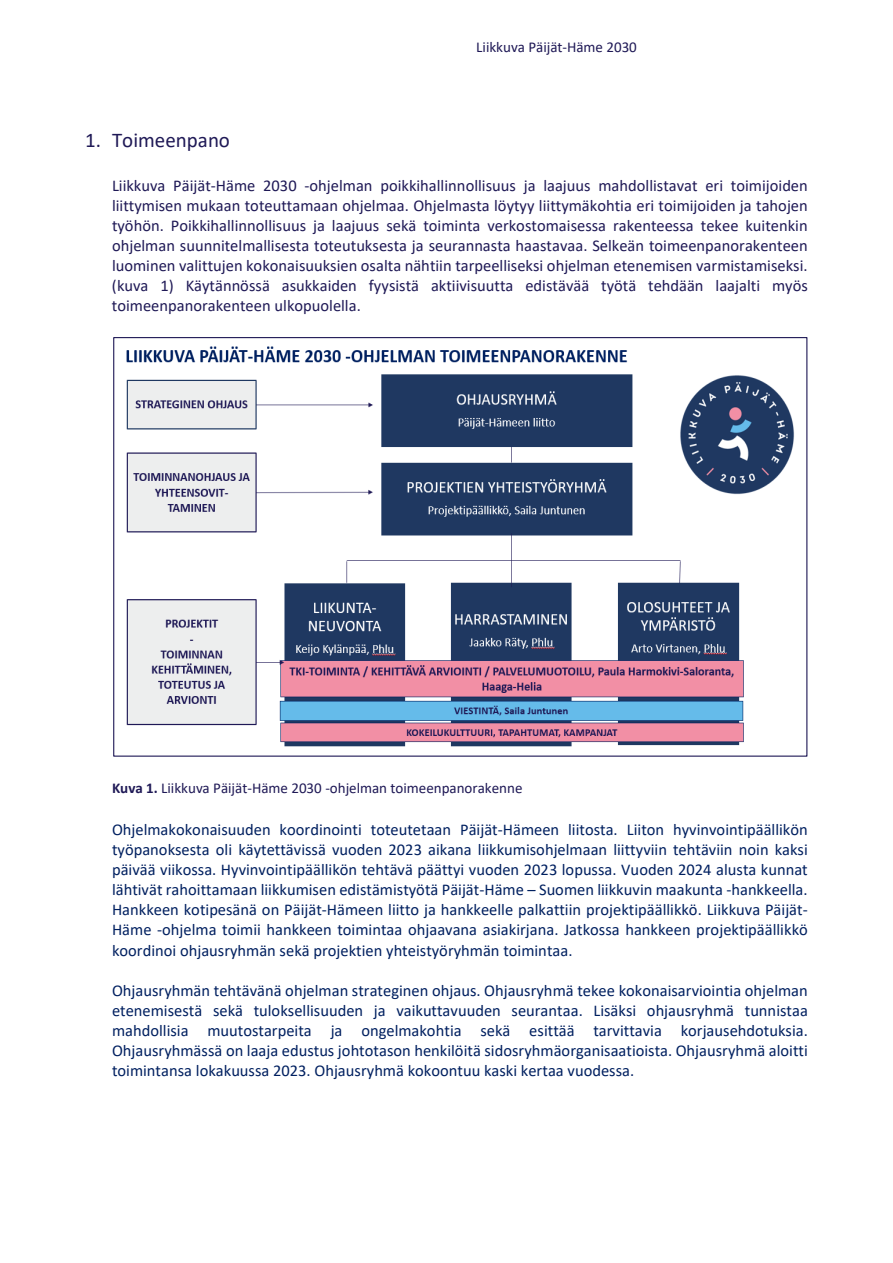
<style>
.page{position:relative;width:893px;height:1263px;background:#fff}
.page>*{position:absolute;margin:0;border:0;box-sizing:border-box;transform-origin:0 0}
.t1{font:21px "Calibri";color:#1f1956}
.t2{font:16.5px/20.1px "Calibri";color:#002060;text-align:justify}
.t3{font:16.5px/20.1px "Calibri";color:#1f1956;text-align:justify}
.t4{font:15px "Calibri";color:#1f1956}
.s1{font-weight:700}
</style>
<div class="page">
<img style="left:126px;top:346px;width:668px;height:401px">
<p class="t4" style="left:476px;top:37px;width:162px">Liikkuva Päijät-Häme 2030</p>
<p class="t1" style="left:85px;top:126px;width:146px">1. Toimeenpano</p>
<p class="t3" style="left:112px;top:175px;width:697px">Liikkuva Päijät-Häme 2030 -ohjelman poikkihallinnollisuus ja laajuus mahdollistavat eri toimijoiden liittymisen mukaan toteuttamaan ohjelmaa. Ohjelmasta löytyy liittymäkohtia eri toimijoiden ja tahojen työhön. Poikkihallinnollisuus ja laajuus sekä toiminta verkostomaisessa rakenteessa tekee kuitenkin ohjelman suunnitelmallisesta toteutuksesta ja seurannasta haastavaa. Selkeän toimeenpanorakenteen luominen valittujen kokonaisuuksien osalta nähtiin tarpeelliseksi ohjelman etenemisen varmistamiseksi. (kuva 1) Käytännössä asukkaiden fyysistä aktiivisuutta edistävää työtä tehdään laajalti myös toimeenpanorakenteen ulkopuolella.</p>
<p class="t4" style="left:112px;top:777px;width:412px"><span class="s1">Kuva 1.</span> Liikkuva Päijät-Häme 2030 -ohjelman toimeenpanorakenne</p>
<p class="t2" style="left:112px;top:819px;width:697px">Ohjelmakokonaisuuden koordinointi toteutetaan Päijät-Hämeen liitosta. Liiton hyvinvointipäällikön työpanoksesta oli käytettävissä vuoden 2023 aikana liikkumisohjelmaan liittyviin tehtäviin noin kaksi päivää viikossa. Hyvinvointipäällikön tehtävä päättyi vuoden 2023 lopussa. Vuoden 2024 alusta kunnat lähtivät rahoittamaan liikkumisen edistämistyötä Päijät-Häme – Suomen liikkuvin maakunta -hankkeella.<br>Hankkeen kotipesänä on Päijät-Hämeen liitto ja hankkeelle palkattiin projektipäällikkö. Liikkuva Päijät-Häme -ohjelma toimii hankkeen toimintaa ohjaavana asiakirjana. Jatkossa hankkeen projektipäällikkö koordinoi ohjausryhmän sekä projektien yhteistyöryhmän toimintaa.</p>
<p class="t2" style="left:112px;top:980px;width:697px">Ohjausryhmän tehtävänä ohjelman strateginen ohjaus. Ohjausryhmä tekee kokonaisarviointia ohjelman etenemisestä sekä tuloksellisuuden ja vaikuttavuuden seurantaa. Lisäksi ohjausryhmä tunnistaa mahdollisia muutostarpeita ja ongelmakohtia sekä esittää tarvittavia korjausehdotuksia.<br>Ohjausryhmässä on laaja edustus johtotason henkilöitä sidosryhmäorganisaatioista. Ohjausryhmä aloitti toimintansa lokakuussa 2023. Ohjausryhmä kokoontuu kaski kertaa vuodessa.</p>
</div>
